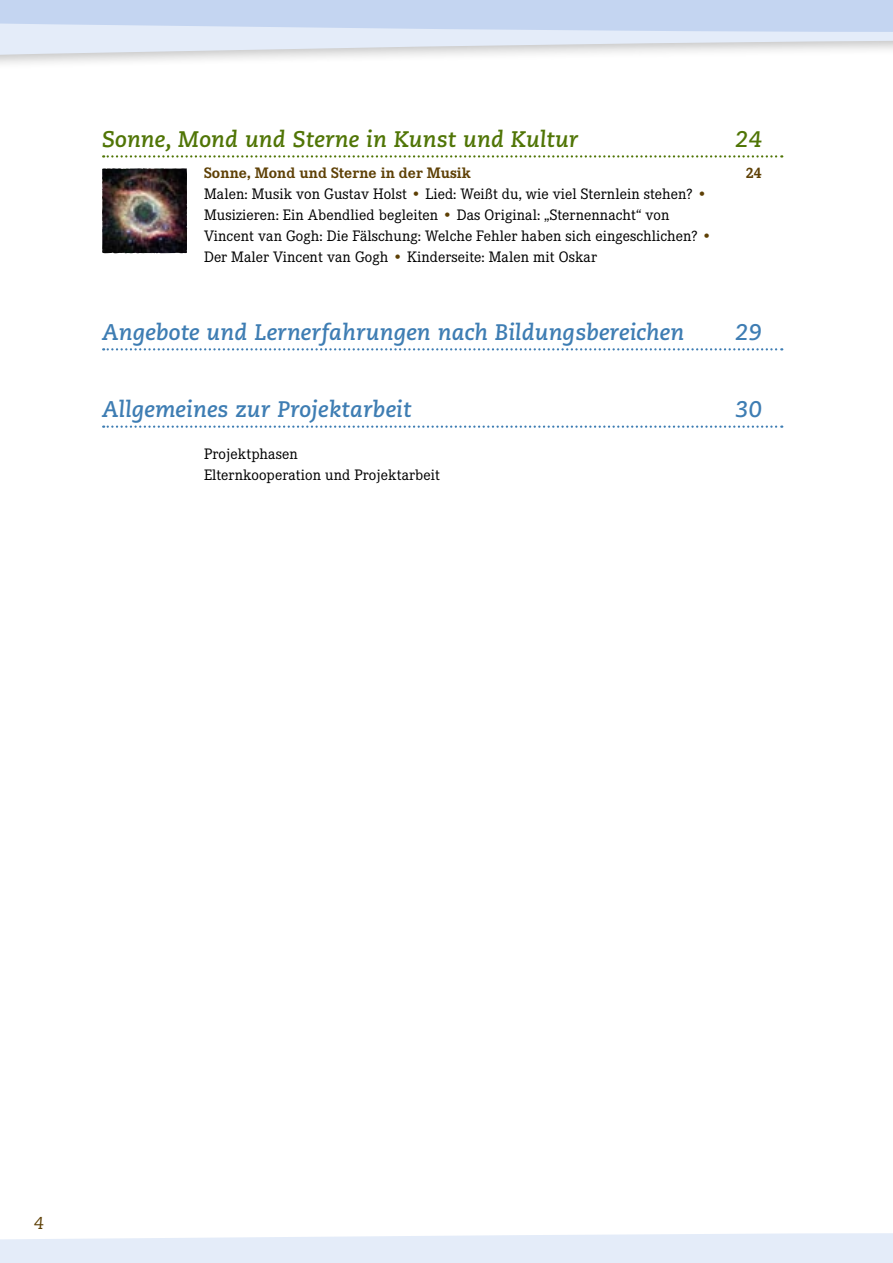
<style>
.page{position:relative;width:893px;height:1263px;background:#fff}
.page>*{position:absolute;margin:0;border:0;box-sizing:border-box;transform-origin:0 0}
._62_1_Inhalt_U2{font:italic 700 22.5px "Caecilia LT Std";letter-spacing:.01em;color:#3e7db3}
._62_1_Inhalt_U2-2{font:italic 700 22.5px "Caecilia LT Std";letter-spacing:.01em;color:#507506}
._81_Pagina{font:italic 17.25px "Caecilia LT Std";color:#5e4005}
._64_Inhalt_U4_ohne_A{font:15.75px/21px "Corporate CVE";letter-spacing:.005em;color:#000}
._63_2_Inhalt_U3_2_5m{font:700 15.75px "Corporate CVE";letter-spacing:.005em;color:#5e4005}
.s1{color:#5e4005}
</style>
<div class="page">
<div style="left:0;top:0;width:893px;height:70px;background:#000;opacity:.25"></div>
<svg style="left:0;top:32px;width:893px;height:23px;background:#e4e9f1"></svg>
<svg style="left:0;top:0;width:893px;height:32px;background:#c7d7f1"></svg>
<svg style="left:0;top:1233px;width:893px;height:30px;background:#e6edf9"></svg>
<svg style="left:103px;top:155px;width:679px;height:3px"></svg>
<svg style="left:103px;top:348px;width:679px;height:2px"></svg>
<svg style="left:103px;top:425px;width:679px;height:3px"></svg>
<img style="left:102px;top:168px;width:85px;height:85px">
<p class="_62_1_Inhalt_U2-2" style="left:102px;top:126px;width:478px">Sonne, Mond und Sterne in Kunst und Kultur</p>
<p class="_62_1_Inhalt_U2-2" style="left:735px;top:126px;width:28px">24</p>
<p class="_63_2_Inhalt_U3_2_5m" style="left:204px;top:164px;width:268px">Sonne, Mond und Sterne in der Musik</p>
<p class="_63_2_Inhalt_U3_2_5m" style="left:746px;top:164px;width:18px">24</p>
<p class="_64_Inhalt_U4_ohne_A" style="left:204px;top:184px;width:510px">Malen: Musik von Gustav Holst <span class="s1">•</span> Lied: Weißt du, wie viel Sternlein stehen? <span class="s1">• </span>Musizieren: Ein Abendlied begleiten <span class="s1">•</span> Das Original: „Sternennacht“ von Vincent van Gogh: Die Fälschung: Welche Fehler haben sich eingeschlichen? <span class="s1">• </span>Der Maler Vincent van Gogh <span class="s1">•</span> Kinderseite: Malen mit Oskar</p>
<p class="_62_1_Inhalt_U2" style="left:102px;top:319px;width:584px">Angebote und Lernerfahrungen nach Bildungsbereichen</p>
<p class="_62_1_Inhalt_U2" style="left:735px;top:319px;width:28px">29</p>
<p class="_62_1_Inhalt_U2" style="left:102px;top:396px;width:311px">Allgemeines zur Projektarbeit</p>
<p class="_62_1_Inhalt_U2" style="left:735px;top:396px;width:28px">30</p>
<p class="_64_Inhalt_U4_ohne_A" style="left:204px;top:444px;width:237px">Projektphasen<br>Elternkooperation und Projektarbeit</p>
<p class="_81_Pagina" style="left:34px;top:1213px;width:11px">4</p>
</div>
